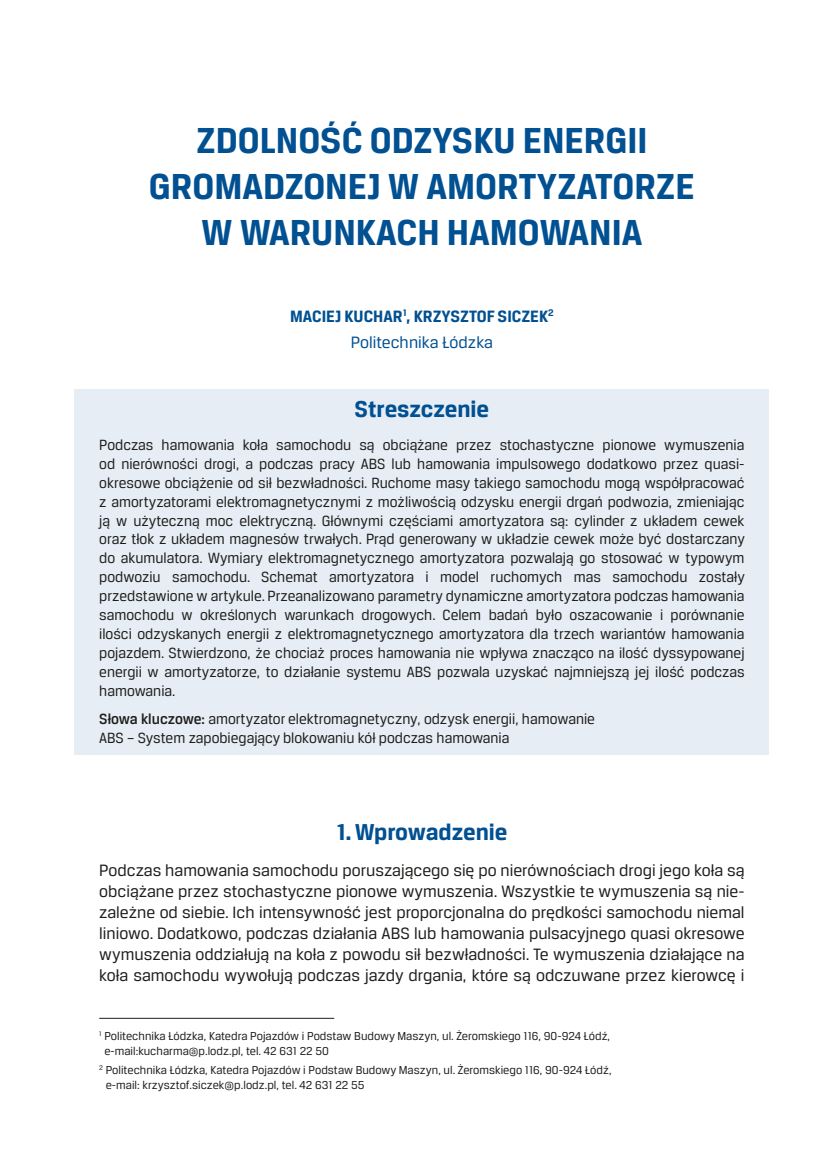
<style>
.page{position:relative;width:819px;height:1161px;background:#fff}
.page>*{position:absolute;margin:0;border:0;box-sizing:border-box;transform-origin:0 0}
.t1{font:700 38.5px/46.2px "Breuer Text";color:#005092;text-align:center}
.t2{font:700 24.5px "Breuer Text";color:#005092}
.podstawowy_pol{font:17.5px/21px "Breuer Text";color:#1d1d1b;text-align:justify}
.podst_ang{font:700 17.5px "Breuer Text";color:#005092}
.podst_ang-2{font:17.5px "Breuer Text";color:#005092}
.streszcz_ang{font:15.75px/18.9px "Breuer Text";color:#1d1d1b;text-align:justify}
.przypisy{font:12.25px/14.7px "Breuer Text";color:#1d1d1b}
.s1{font-weight:500}
</style>
<div class="page">
<div style="left:74px;top:389px;width:695px;height:366px;background:#e6edf4"></div>
<hr style="left:99px;top:1018px;width:235px;height:1px;background:#1d1d1b">
<p class="t1" style="left:149px;top:117px;width:547px">ZDOLNOŚĆ ODZYSKU ENERGII<br>GROMADZONEJ W AMORTYZATORZE<br>W WARUNKACH HAMOWANIA</p>
<p class="podst_ang" style="left:290px;top:306px;width:265px">MACIEJ KUCHAR<sup>1</sup>, KRZYSZTOF SICZEK<sup>2</sup></p>
<p class="podst_ang-2" style="left:351px;top:332px;width:143px">Politechnika Łódzka</p>
<p class="t2" style="left:354px;top:396px;width:136px">Streszczenie</p>
<p class="streszcz_ang" style="left:99px;top:435px;width:647px">Podczas hamowania koła samochodu są obciążane przez stochastyczne pionowe wymuszenia od nierówności drogi, a podczas pracy ABS lub hamowania impulsowego dodatkowo przez quasi&shy;okresowe obciążenie od sił bezwładności. Ruchome masy takiego samochodu mogą współpracować z amortyzatorami elektromagnetycznymi z możliwością odzysku energii drgań podwozia, zmieniając ją w użyteczną moc elektryczną. Głównymi częściami amortyzatora są: cylinder z układem cewek oraz tłok z układem magnesów trwałych. Prąd generowany w układzie cewek może być dostarczany do akumulatora. Wymiary elektromagnetycznego amortyzatora pozwalają go stosować w typowym podwoziu samochodu. Schemat amortyzatora i model ruchomych mas samochodu zostały przedstawione w artykule. Przeanalizowano parametry dynamiczne amortyzatora podczas hamowania samochodu w określonych warunkach drogowych. Celem badań było oszacowanie i porównanie ilości odzyskanych energii z elektromagnetycznego amortyzatora dla trzech wariantów hamowania pojazdem. Stwierdzono, że chociaż proces hamowania nie wpływa znacząco na ilość dyssypowanej energii w amortyzatorze, to działanie systemu ABS pozwala uzyskać najmniejszą jej ilość podczas hamowania.</p>
<p class="streszcz_ang" style="left:99px;top:710px;width:497px"><span class="s1">Słowa kluczowe:</span> amortyzator elektromagnetyczny, odzysk energii, hamowanie<br>ABS – System zapobiegający blokowaniu kół podczas hamowania</p>
<p class="t2" style="left:336px;top:819px;width:173px">1. Wprowadzenie</p>
<p class="podstawowy_pol" style="left:99px;top:860px;width:646px">Podczas hamowania samochodu poruszającego się po nierównościach drogi jego koła są obciążane przez stochastyczne pionowe wymuszenia. Wszystkie te wymuszenia są nie&shy;zależne od siebie. Ich intensywność jest proporcjonalna do prędkości samochodu niemal liniowo. Dodatkowo, podczas działania ABS lub hamowania pulsacyjnego quasi okresowe wymuszenia oddziałują na koła z powodu sił bezwładności. Te wymuszenia działające na koła samochodu wywołują podczas jazdy drgania, które są odczuwane przez kierowcę i</p>
<p class="przypisy" style="left:104px;top:1028px;width:507px;text-indent:-5px"><sup>1</sup> Politechnika Łódzka, Katedra Pojazdów i Podstaw Budowy Maszyn, ul. Żeromskiego 116, 90-924 Łódź, e-mail:kucharma@p.lodz.pl, tel. 42 631 22 50</p>
<p class="przypisy" style="left:106px;top:1063px;width:507px;text-indent:-6px"><sup>2</sup> Politechnika Łódzka, Katedra Pojazdów i Podstaw Budowy Maszyn, ul. Żeromskiego 116, 90-924 Łódź, e-mail: krzysztof.siczek@p.lodz.pl, tel. 42 631 22 55</p>
</div>
